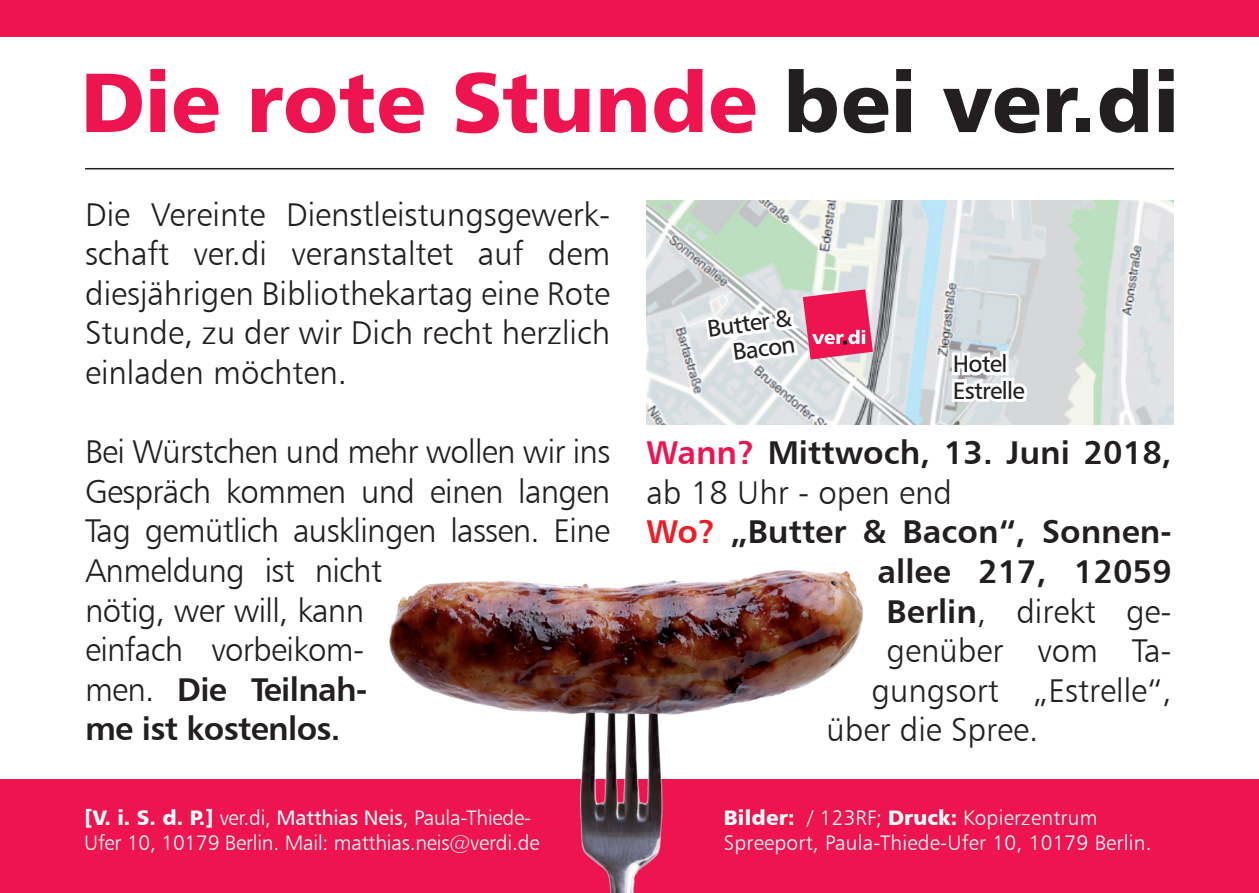
<style>
.page{position:relative;width:1259px;height:893px;background:#fff}
.page>*{position:absolute;margin:0;border:0;box-sizing:border-box;transform-origin:0 0}
.t1{font:84px "Humanist 777 BT Black B";color:#ed1450}
.t2{font:33px/39.6px "Humanist 777 BT Light B";letter-spacing:-.02em;color:#231f20;text-align:justify}
.t3{font:33px "Humanist 777 BT Light B";color:#231f20}
.t4{font:33px/39.6px "Humanist 777 BT Bold B";color:#231f20;text-align:right}
.t5{font:33px/39.6px "Humanist 777 BT Bold B";letter-spacing:-.02em;color:#231f20}
.t6{font:24px/26.4px "Humanist 777 BT Roman B";letter-spacing:-.03em;color:#231f20;text-align:right}
.t7{font:21px/25.2px "Humanist 777 BT Light B";letter-spacing:-.005em;color:#fff}
.s1{color:#231f20}
.s2{font-family:"Humanist 777 BT Light B"}
.s3{font-family:"Humanist 777 BT Black B"}
.s4{font-family:"Humanist 777 BT Roman B"}
.s5{color:#ed1450}
.s6{color:#ee1d23}
.s7{font-family:"Humanist 777 BT Bold B"}
</style>
<div class="page">
<img style="left:646px;top:201px;width:528px;height:223px">
<div style="left:0;top:779px;width:1259px;height:114px;background:#ed1450"></div>
<div style="left:0;top:0;width:1259px;height:37px;background:#ed1450"></div>
<hr style="left:85px;top:168px;width:1089px;height:1px;background:#231f20">
<img style="left:389px;top:570px;width:474px;height:323px">
<svg style="left:692px;top:289px;width:181px;height:132px"></svg>
<svg style="left:949px;top:348px;width:82px;height:74px"></svg>
<h1 class="t1" style="left:81px;top:49px;width:1100px">Die rote Stunde <span class="s1">bei ver.di</span></h1>
<p class="t2" style="left:85px;top:194px;width:526px">Die Vereinte Dienstleistungsgewerk&shy;schaft ver.di veranstaltet auf dem diesjährigen Bibliothekartag eine Rote Stunde, zu der wir Dich recht herzlich einladen möchten.</p>
<p class="t2" style="left:85px;top:431px;width:527px;text-align:left">Bei Würstchen und mehr wollen wir ins<br>Gespräch kommen und einen langen<br>Tag gemütlich ausklingen lassen. Eine<br>Anmeldung ist nicht<br>nötig, wer will, kann<br>einfach vorbeikom-</p>
<p class="t5" style="left:85px;top:669px;width:284px"><span class="s2">men.</span> Die Teilnah&shy;me ist kostenlos.</p>
<p class="t7" style="left:84px;top:805px;width:457px"><span class="s3">[V. i. S. d. P.]</span> ver.di, <span class="s4">Matthias Neis</span>, Paula-Thiede-<br>Ufer 10, 10179 Berlin. Mail: matthias.neis@verdi.de</p>
<p class="t6" style="left:706px;top:315px;width:87px;rotate:-7deg">Butter &amp;<br>Bacon</p>
<p class="t6" style="left:952px;top:350px;width:73px;text-align:left">Hotel<br>Estrelle</p>
<p class="t4" style="left:646px;top:432px;width:526px"><span class="s5">Wann?</span> Mittwoch, 13. Juni 2018,</p>
<p class="t3" style="left:646px;top:472px;width:307px">ab 18 Uhr - open end</p>
<p class="t4" style="left:646px;top:511px;width:527px"><span class="s6">Wo?</span> „Butter &amp; Bacon“, Sonnen&shy;allee 217, 12059</p>
<p class="t3" style="left:886px;top:591px;width:287px"><span class="s7">Berlin</span>, direkt ge-</p>
<p class="t3" style="left:886px;top:630px;width:287px">genüber vom Ta-</p>
<p class="t3" style="left:871px;top:670px;width:302px">gungsort „Estrelle“,</p>
<p class="t3" style="left:826px;top:710px;width:213px">über die Spree.</p>
<p class="t7" style="left:724px;top:805px;width:429px"><span class="s3">Bilder:</span> / 123RF; <span class="s3">Druck:</span> Kopierzentrum<br>Spreeport, Paula-Thiede-Ufer 10, 10179 Berlin.</p>
</div>
